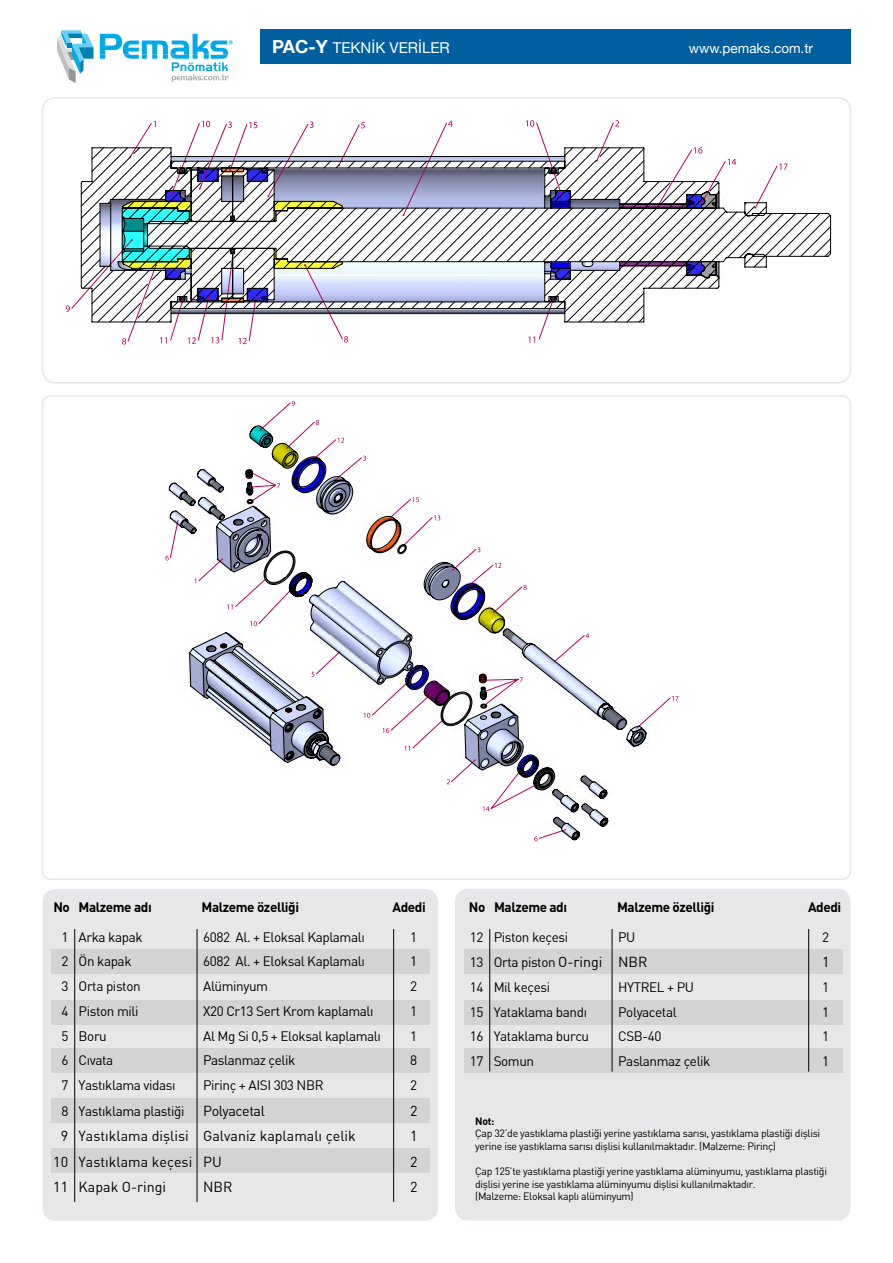
<style>
.page{position:relative;width:893px;height:1263px;background:#fff}
.page>*{position:absolute;margin:0;border:0;box-sizing:border-box;transform-origin:0 0}
.t1{font:15px "Helvetica Neue";color:#fff}
.t2{font:14.25px "DINTR";color:#000}
.t3{font:14.25px "DINTR";letter-spacing:-.03em;color:#000}
.t4{font:13.5px "DINTR";letter-spacing:-.03em;color:#000}
.t5{font:13.5px "DINTR Bold";letter-spacing:-.03em;color:#000}
.t6{font:13.5px "Helvetica Neue";color:#fff}
.t7{font:10.5px/12.6px "DINTR";letter-spacing:-.03em;color:#000}
.t8{font:10.5px "DINTR Bold";color:#000}
.s1{font-weight:700;font-size:18px}
.s2{font-size:14.25px}
</style>
<div class="page">
<div style="left:260px;top:30px;width:590px;height:34px;background:#005f9e"></div>
<svg style="left:57px;top:30px;width:36px;height:53px"></svg>
<svg style="left:100px;top:34px;width:133px;height:48px"></svg>
<div style="left:455px;top:889px;width:395px;height:331px;background:#e6e7e8;border-radius:13px"></div>
<div style="left:43px;top:889px;width:395px;height:332px;background:#e6e7e8;border-radius:13px"></div>
<div style="left:51px;top:949px;width:379px;height:25px;background:#d1d3d4"></div>
<div style="left:464px;top:949px;width:379px;height:25px;background:#d1d3d4"></div>
<div style="left:51px;top:1000px;width:379px;height:25px;background:#d1d3d4"></div>
<div style="left:464px;top:1000px;width:379px;height:25px;background:#d1d3d4"></div>
<div style="left:51px;top:1048px;width:379px;height:25px;background:#d1d3d4"></div>
<div style="left:464px;top:1048px;width:379px;height:25px;background:#d1d3d4"></div>
<div style="left:51px;top:1098px;width:379px;height:25px;background:#d1d3d4"></div>
<div style="left:51px;top:1148px;width:379px;height:25px;background:#d1d3d4"></div>
<hr style="left:489px;top:929px;width:1px;height:142px;background:#000">
<hr style="left:612px;top:929px;width:1px;height:142px;background:#000">
<hr style="left:808px;top:929px;width:1px;height:142px;background:#000">
<hr style="left:74px;top:929px;width:1px;height:273px;background:#000">
<hr style="left:197px;top:929px;width:1px;height:273px;background:#000">
<hr style="left:393px;top:929px;width:1px;height:273px;background:#000">
<svg style="left:66px;top:305px;width:4px;height:7px"></svg>
<svg style="left:239px;top:342px;width:8px;height:2px"></svg>
<svg style="left:136px;top:122px;width:484px;height:25px"></svg>
<svg style="left:71px;top:239px;width:475px;height:103px"></svg>
<svg style="left:81px;top:147px;width:750px;height:176px"></svg>
<div style="left:42px;top:97px;width:809px;height:286px;border:2px solid #e6e7e8;border-radius:13px"></div>
<svg style="left:165px;top:555px;width:4px;height:5px"></svg>
<svg style="left:672px;top:696px;width:6px;height:5px"></svg>
<svg style="left:169px;top:425px;width:478px;height:415px"></svg>
<div style="left:429px;top:397px;width:276px;height:49px;background:#fff"></div>
<p class="t1" style="left:272px;top:37px;width:179px"><span class="s1">PAC-Y</span> TEKNİK VERİLER</p>
<p class="t6" style="left:689px;top:39px;width:126px">www.pemaks.com.tr</p>
<p class="t5" style="left:53px;top:899px;width:100px">No Malzeme adı</p>
<p class="t5" style="left:202px;top:899px;width:99px">Malzeme özelliği</p>
<p class="t5" style="left:393px;top:899px;width:35px">Adedi</p>
<p class="t5" style="left:469px;top:899px;width:100px">No Malzeme adı</p>
<p class="t5" style="left:617px;top:899px;width:99px">Malzeme özelliği</p>
<p class="t5" style="left:808px;top:899px;width:35px">Adedi</p>
<p class="t4" style="left:470px;top:928px;width:100px">12 Piston keçesi</p>
<p class="t4" style="left:618px;top:928px;width:19px">PU</p>
<p class="t4" style="left:822px;top:928px;width:9px">2</p>
<p class="t4" style="left:470px;top:954px;width:179px">13 Orta piston <span class="s2">O-ringi NBR</span></p>
<p class="t2" style="left:822px;top:953px;width:9px">1</p>
<p class="t4" style="left:470px;top:979px;width:82px">14 Mil keçesi</p>
<p class="t4" style="left:618px;top:979px;width:77px">HYTREL + PU</p>
<p class="t4" style="left:822px;top:979px;width:9px">1</p>
<p class="t4" style="left:470px;top:1003px;width:119px">15 Yataklama bandı</p>
<p class="t4" style="left:618px;top:1003px;width:60px">Polyacetal</p>
<p class="t4" style="left:822px;top:1003px;width:9px">1</p>
<p class="t4" style="left:470px;top:1028px;width:121px">16 Yataklama burcu</p>
<p class="t4" style="left:618px;top:1028px;width:45px">CSB-40</p>
<p class="t4" style="left:822px;top:1028px;width:9px">1</p>
<p class="t4" style="left:470px;top:1053px;width:66px">17 Somun</p>
<p class="t4" style="left:618px;top:1053px;width:94px">Paslanmaz çelik</p>
<p class="t4" style="left:822px;top:1053px;width:9px">1</p>
<p class="t4" style="left:62px;top:928px;width:83px">1 Arka kapak</p>
<p class="t4" style="left:203px;top:928px;width:163px">6082 Al. + Eloksal Kaplamalı</p>
<p class="t4" style="left:410px;top:928px;width:9px">1</p>
<p class="t4" style="left:62px;top:953px;width:72px">2 Ön kapak</p>
<p class="t4" style="left:203px;top:953px;width:163px">6082 Al. + Eloksal Kaplamalı</p>
<p class="t4" style="left:410px;top:953px;width:9px">1</p>
<p class="t4" style="left:62px;top:978px;width:81px">3 Orta piston</p>
<p class="t4" style="left:203px;top:978px;width:66px">Alüminyum</p>
<p class="t4" style="left:410px;top:978px;width:9px">2</p>
<p class="t4" style="left:62px;top:1002px;width:79px">4 Piston mili</p>
<p class="t4" style="left:203px;top:1002px;width:172px">X20 Cr13 Sert Krom kaplamalı</p>
<p class="t4" style="left:410px;top:1002px;width:9px">1</p>
<p class="t4" style="left:62px;top:1027px;width:47px">5 Boru</p>
<p class="t4" style="left:203px;top:1027px;width:179px">Al Mg Si 0,5 + Eloksal kaplamalı</p>
<p class="t4" style="left:410px;top:1027px;width:9px">1</p>
<p class="t4" style="left:62px;top:1052px;width:53px">6 Cıvata</p>
<p class="t4" style="left:203px;top:1052px;width:94px">Paslanmaz çelik</p>
<p class="t4" style="left:410px;top:1052px;width:9px">8</p>
<p class="t4" style="left:61px;top:1077px;width:115px">7 Yastıklama vidası</p>
<p class="t4" style="left:203px;top:1077px;width:122px">Pirinç + AISI 303 NBR</p>
<p class="t4" style="left:410px;top:1077px;width:9px">2</p>
<p class="t4" style="left:61px;top:1102px;width:124px">8 Yastıklama plastiği</p>
<p class="t3" style="left:203px;top:1101px;width:63px">Polyacetal</p>
<p class="t2" style="left:410px;top:1101px;width:9px">2</p>
<p class="t2" style="left:61px;top:1127px;width:297px">9 Yastıklama dişlisi Galvaniz kaplamalı çelik</p>
<p class="t2" style="left:410px;top:1127px;width:9px">1</p>
<p class="t2" style="left:53px;top:1153px;width:170px">10 Yastıklama keçesi PU</p>
<p class="t2" style="left:410px;top:1153px;width:9px">2</p>
<p class="t2" style="left:53px;top:1178px;width:114px">11 Kapak O-ringi</p>
<p class="t2" style="left:203px;top:1178px;width:31px">NBR</p>
<p class="t2" style="left:410px;top:1178px;width:9px">2</p>
<p class="t8" style="left:475px;top:1114px;width:21px">Not:</p>
<p class="t7" style="left:475px;top:1127px;width:347px">Çap 32’de yastıklama plastiği yerine yastıklama sarısı, yastıklama plastiği dişlisi yerine ise yastıklama sarısı dişlisi kullanılmaktadır. (Malzeme: Pirinç)</p>
<p class="t7" style="left:475px;top:1165px;width:353px">Çap 125’te yastıklama plastiği yerine yastıklama alüminyumu, yastıklama plastiği dişlisi yerine ise yastıklama alüminyumu dişlisi kullanılmaktadır.<br>(Malzeme: Eloksal kaplı alüminyum)</p>
</div>
